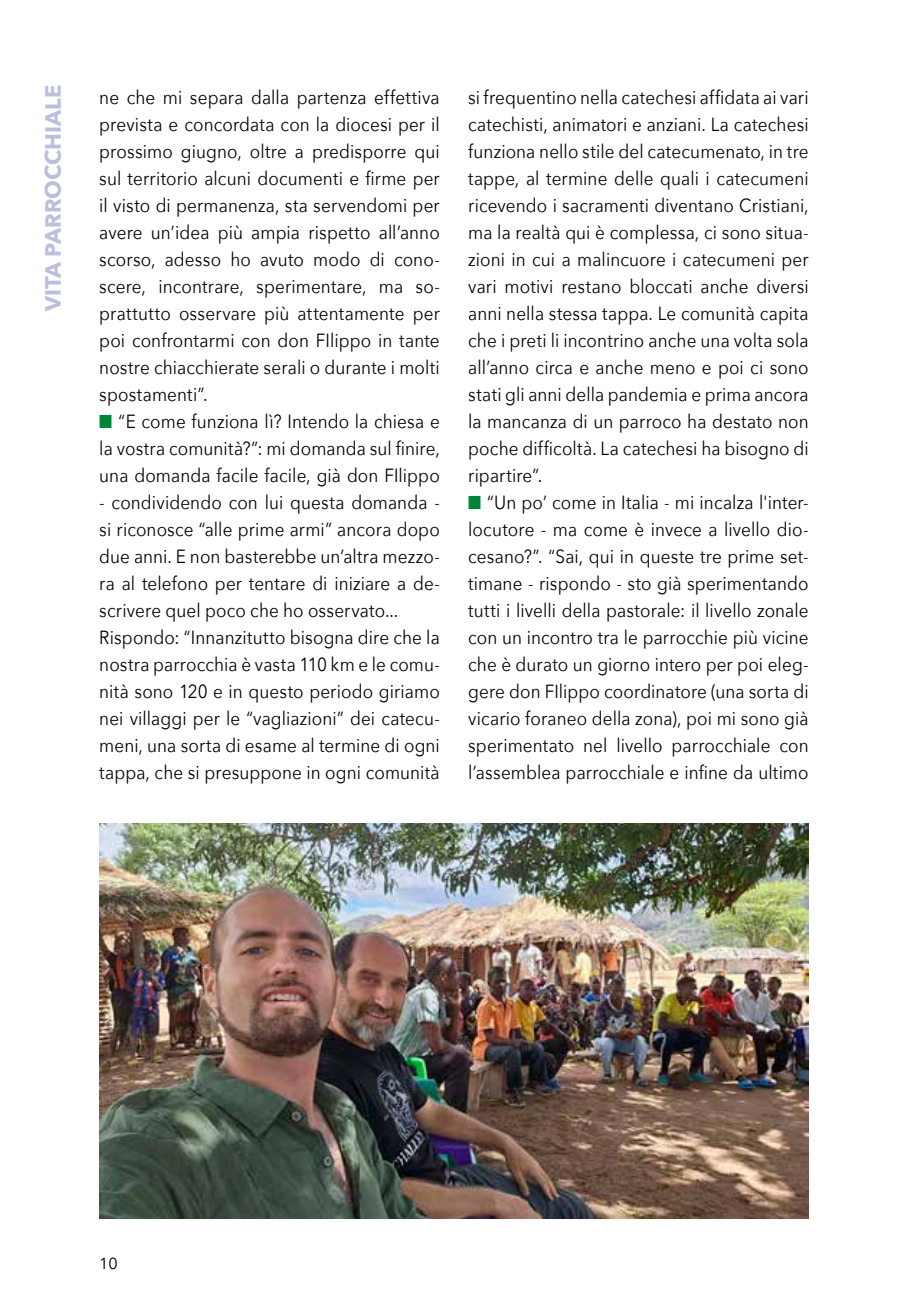
<style>
.page{position:relative;width:908px;height:1304px;background:#fff}
.page>*{position:absolute;margin:0;border:0;box-sizing:border-box;transform-origin:0 0}
.t1{font:700 22px "Avenir Next";color:#bbbedc}
.t2{font:19px/27px "Avenir Next";letter-spacing:.005em;color:#000;text-align:justify;scale:.9 1}
.t3{font:16px "Avenir Next";color:#000}
.s1{color:#008536}
</style>
<div class="page">
<img style="left:99px;top:823px;width:709px;height:396px">
<p class="t1" style="left:34px;top:311px;width:228px;rotate:-90deg">VITA PARROCCHIALE</p>
<p class="t2" style="left:99px;top:83px;width:379px">ne che mi separa dalla partenza effettiva prevista e concordata con la diocesi per il prossimo giugno, oltre a predisporre qui sul territorio alcuni documenti e firme per il visto di permanenza, sta servendomi per avere un’idea più ampia rispetto all’anno scorso, adesso ho avuto modo di cono&shy;scere, incontrare, sperimentare, ma so&shy;prattutto osservare più attentamente per poi confrontarmi con don FIlippo in tante nostre chiacchierate serali o durante i molti spostamenti”.</p>
<p class="t2" style="left:99px;top:407px;width:379px"><span class="s1">■</span> “E come funziona lì? Intendo la chiesa e la vostra comunità?”: mi domanda sul finire, una domanda facile facile, già don FIlippo</p>
<p class="t2" style="left:99px;top:488px;width:379px;text-align:left">- condividendo con lui questa domanda - si riconosce “alle prime armi” ancora dopo due anni. E non basterebbe un’altra mezzo&shy;ra al telefono per tentare di iniziare a de&shy;scrivere quel poco che ho osservato...<br>Rispondo: “Innanzitutto bisogna dire che la nostra parrocchia è vasta 110 km e le comu&shy;nità sono 120 e in questo periodo giriamo nei villaggi per le “vagliazioni” dei catecu&shy;meni, una sorta di esame al termine di ogni tappa, che si presuppone in ogni comunità</p>
<p class="t2" style="left:468px;top:83px;width:379px">si frequentino nella catechesi affidata ai vari catechisti, animatori e anziani. La catechesi funziona nello stile del catecumenato, in tre tappe, al termine delle quali i catecumeni ricevendo i sacramenti diventano Cristiani, ma la realtà qui è complessa, ci sono situa&shy;zioni in cui a malincuore i catecumeni per vari motivi restano bloccati anche diversi anni nella stessa tappa. Le comunità capita che i preti li incontrino anche una volta sola all’anno circa e anche meno e poi ci sono stati gli anni della pandemia e prima ancora la mancanza di un parroco ha destato non poche difficoltà. La catechesi ha bisogno di ripartire”.</p>
<p class="t2" style="left:468px;top:488px;width:379px"><span class="s1">■</span> “Un po’ come in Italia - mi incalza l'inter&shy;locutore - ma come è invece a livello dio&shy;cesano?”. “Sai, qui in queste tre prime set&shy;timane - rispondo - sto già sperimentando tutti i livelli della pastorale: il livello zonale con un incontro tra le parrocchie più vicine che è durato un giorno intero per poi eleg&shy;gere don FIlippo coordinatore (una sorta di vicario foraneo della zona), poi mi sono già sperimentato nel livello parrocchiale con l’assemblea parrocchiale e infine da ultimo</p>
<p class="t3" style="left:99px;top:1250px;width:20px">10</p>
</div>
